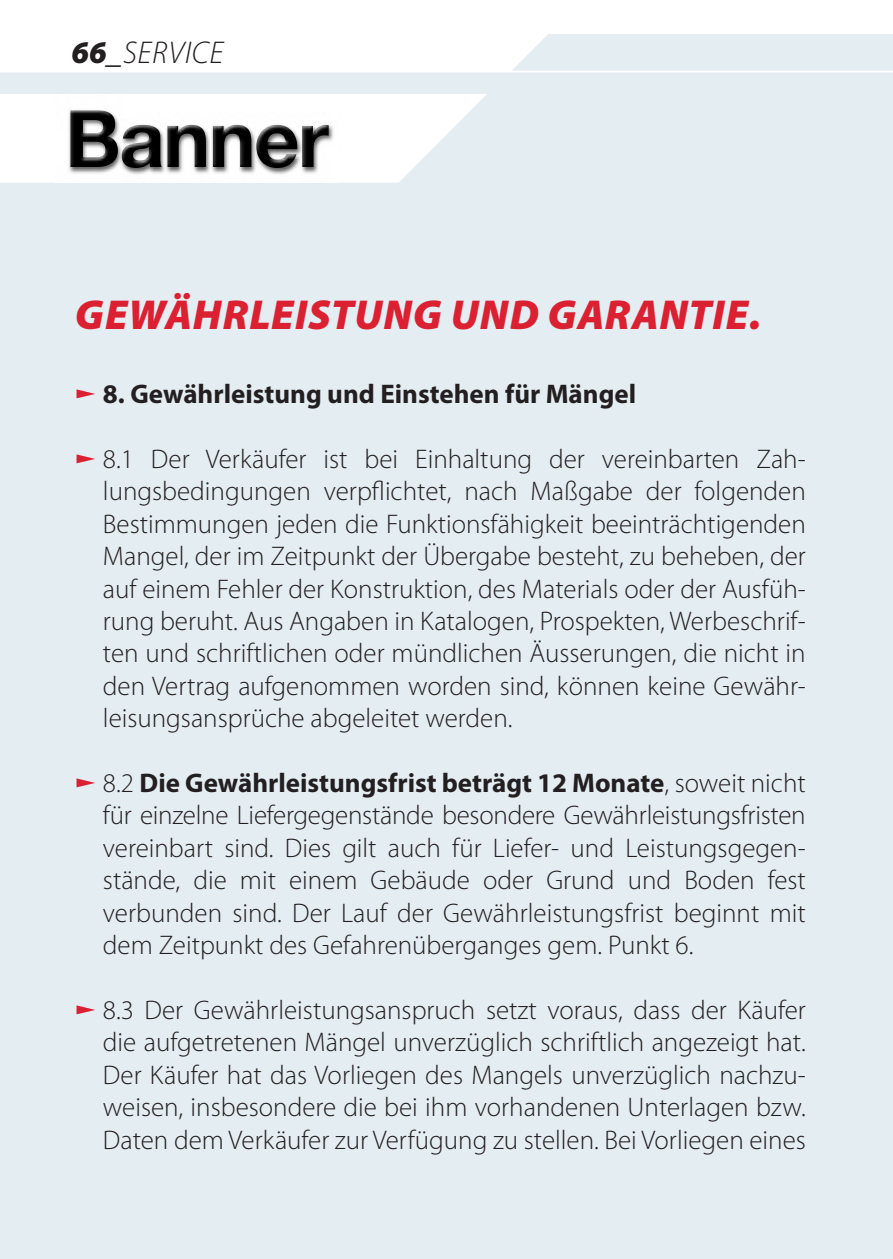
<style>
.page{position:relative;width:893px;height:1259px;background:#e4edf2}
.page>*{position:absolute;margin:0;border:0;box-sizing:border-box;transform-origin:0 0}
.t1{font:italic 900 42px "Myriad Pro";letter-spacing:.02em;color:#da2031}
.t2{font:italic 300 31.5px "Myriad Pro";letter-spacing:.02em;color:#231f20}
.t3{font:300 27px/32.4px "Myriad Pro";color:#231f20;text-align:justify}
.t4{font:700 27px "Myriad Pro";color:#231f20}
.s1{font-weight:900}
.s2{color:#da2031}
.s3{font-weight:700}
</style>
<div class="page">
<svg style="left:0;top:0;width:893px;height:71px;fill:#fff"></svg>
<hr style="left:0;top:71px;width:893px;height:2px;background:#fff">
<svg style="left:0;top:94px;width:487px;height:89px"></svg>
<img style="left:55px;top:96px;width:285px;height:87px">
<img style="left:70px;top:110px;width:259px;height:58px">
<p class="t2" style="left:71px;top:34px;width:153px"><span class="s1">66</span>_SERVICE</p>
<h1 class="t1" style="left:75px;top:287px;width:688px">GEWÄHRLEISTUNG UND GARANTIE.</h1>
<p class="t4" style="left:74px;top:379px;width:563px"><span class="s2">❑</span> 8. Gewährleistung und Einstehen für Mängel</p>
<p class="t3" style="left:103px;top:443px;width:704px;text-indent:-29px"><span class="s2">❑</span> 8.1 Der Verkäufer ist bei Einhaltung der vereinbarten Zah&shy;lungsbedingungen verpflichtet, nach Maßgabe der folgenden Bestimmungen jeden die Funktionsfähigkeit beeinträchtigenden Mangel, der im Zeitpunkt der Übergabe besteht, zu beheben, der auf einem Fehler der Konstruktion, des Materials oder der Ausfüh&shy;rung beruht. Aus Angaben in Katalogen, Prospekten, Werbeschrif&shy;ten und schriftlichen oder mündlichen Äusserungen, die nicht in den Vertrag aufgenommen worden sind, können keine Gewähr&shy;leisungsansprüche abgeleitet werden.</p>
<p class="t3" style="left:103px;top:767px;width:704px;text-indent:-29px"><span class="s2">❑</span> 8.2 <span class="s3">Die Gewährleistungsfrist beträgt 12 Monate</span>, soweit nicht für einzelne Liefergegenstände besondere Gewährleistungsfristen vereinbart sind. Dies gilt auch für Liefer- und Leistungsgegen&shy;stände, die mit einem Gebäude oder Grund und Boden fest verbunden sind. Der Lauf der Gewährleistungsfrist beginnt mit dem Zeitpunkt des Gefahrenüberganges gem. Punkt 6.</p>
<p class="t3" style="left:103px;top:994px;width:704px;text-indent:-29px"><span class="s2">❑</span> 8.3 Der Gewährleistungsanspruch setzt voraus, dass der Käufer die aufgetretenen Mängel unverzüglich schriftlich angezeigt hat.<br>Der Käufer hat das Vorliegen des Mangels unverzüglich nachzu&shy;weisen, insbesondere die bei ihm vorhandenen Unterlagen bzw.<br>Daten dem Verkäufer zur Verfügung zu stellen. Bei Vorliegen eines</p>
</div>
